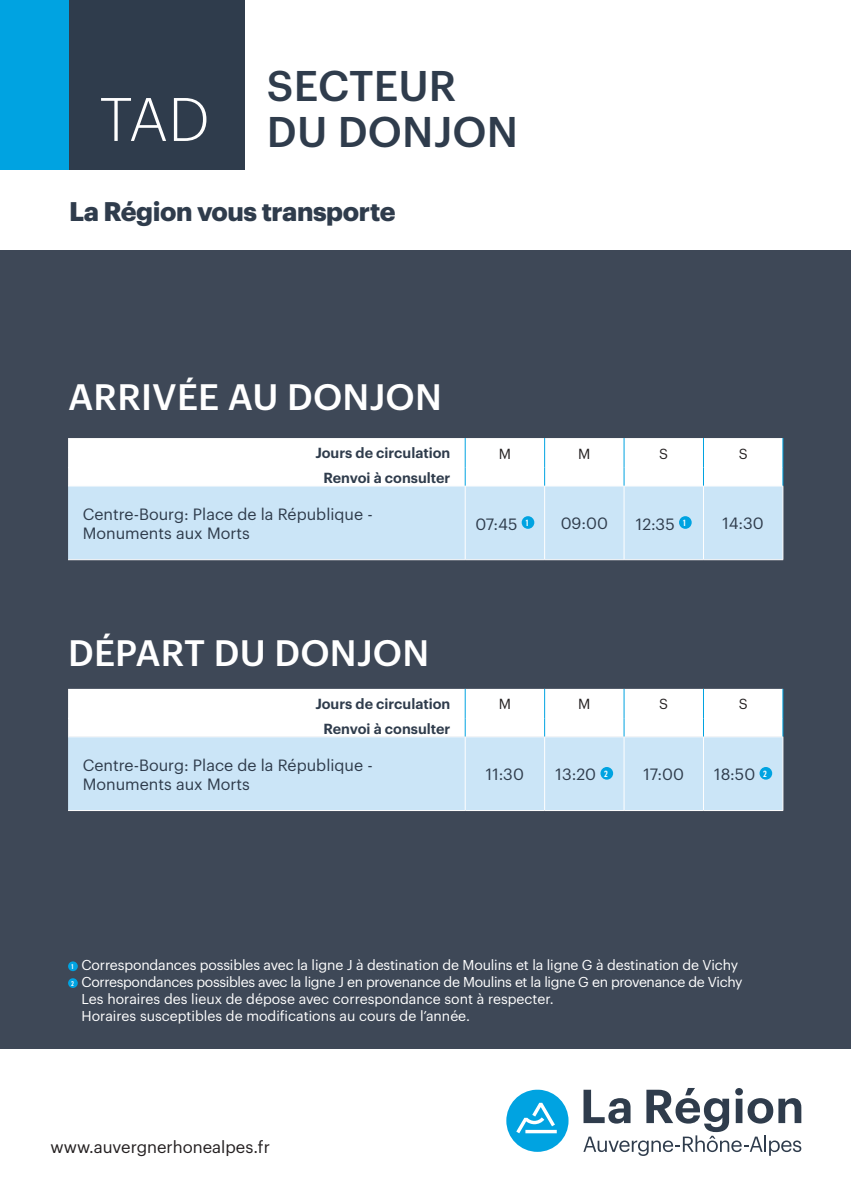
<style>
.page{position:relative;width:851px;height:1191px;background:#fff}
.page>*{position:absolute;margin:0;border:0;box-sizing:border-box;transform-origin:0 0}
.t1{font:300 60px "Graphik";color:#fff}
.ITINERAIRE{font:500 42px/46px "Graphik";letter-spacing:.005em;color:#2f3c4c}
.ARRIVEE_-_DEPART{font:500 36px "Graphik";letter-spacing:.005em;color:#fff}
.t2{font:700 26.4px "Graphik";letter-spacing:-.015em;color:#2f3c4c}
.t3{font:16.6px "Graphik";color:#231f20}
.GRILLE_2021_Arrets{font:16px/19.2px "Graphik";color:#2f3c4c}
.GRILLE_2021-horaire{font:16px "Graphik";letter-spacing:.005em;color:#2f3c4c}
.t4{font:600 14.4px "Graphik";color:#2f3c4c}
.Jours_circulation{font:14.4px "Graphik";color:#231f20}
.Rappels{font:14px/16.8px "Graphik";letter-spacing:-.01em;color:#fff}
.t5{font:600 8.8px "Graphik X Cond";color:#fff}
.t6{font:600 6.8px "Graphik X Cond";color:#fff}
</style>
<div class="page">
<div style="left:0;top:0;width:69px;height:170px;background:#00a3e1"></div>
<div style="left:69px;top:0;width:175px;height:170px;background:#2f3c4c"></div>
<div style="left:0;top:250px;width:850px;height:799px;background:#3e4857"></div>
<svg style="left:583px;top:1088px;width:218px;height:68px"></svg>
<svg style="left:506px;top:1089px;width:62px;height:62px"></svg>
<div style="left:68px;top:961px;width:10px;height:10px;background:#00a3e1;border-radius:50%"></div>
<div style="left:68px;top:978px;width:10px;height:10px;background:#00a3e1;border-radius:50%"></div>
<div style="left:68px;top:486px;width:714px;height:73px;background:#cbe5f7"></div>
<hr style="left:68px;top:559px;width:397px;height:1px;background:#fff">
<hr style="left:465px;top:559px;width:79px;height:1px;background:#fff">
<hr style="left:544px;top:559px;width:80px;height:1px;background:#fff">
<hr style="left:624px;top:559px;width:79px;height:1px;background:#fff">
<hr style="left:703px;top:559px;width:80px;height:1px;background:#fff">
<hr style="left:465px;top:486px;width:1px;height:73px;background:#fff">
<hr style="left:544px;top:486px;width:1px;height:73px;background:#fff">
<hr style="left:623px;top:486px;width:1px;height:73px;background:#fff">
<hr style="left:703px;top:486px;width:1px;height:73px;background:#fff">
<hr style="left:782px;top:486px;width:1px;height:73px;background:#fff">
<div style="left:68px;top:438px;width:715px;height:48px;background:#fff"></div>
<div style="left:521px;top:516px;width:13px;height:13px;background:#00a3e1;border-radius:50%"></div>
<div style="left:679px;top:516px;width:12px;height:13px;background:#00a3e1;border-radius:50%"></div>
<div style="left:68px;top:737px;width:714px;height:73px;background:#cbe5f7"></div>
<hr style="left:68px;top:810px;width:397px;height:1px;background:#fff">
<hr style="left:465px;top:810px;width:79px;height:1px;background:#fff">
<hr style="left:544px;top:810px;width:80px;height:1px;background:#fff">
<hr style="left:624px;top:810px;width:79px;height:1px;background:#fff">
<hr style="left:703px;top:810px;width:80px;height:1px;background:#fff">
<hr style="left:465px;top:737px;width:1px;height:73px;background:#fff">
<hr style="left:544px;top:737px;width:1px;height:73px;background:#fff">
<hr style="left:623px;top:737px;width:1px;height:73px;background:#fff">
<hr style="left:703px;top:737px;width:1px;height:73px;background:#fff">
<hr style="left:782px;top:737px;width:1px;height:73px;background:#fff">
<div style="left:68px;top:689px;width:715px;height:48px;background:#fff"></div>
<div style="left:600px;top:767px;width:13px;height:12px;background:#00a3e1;border-radius:50%"></div>
<div style="left:759px;top:767px;width:13px;height:12px;background:#00a3e1;border-radius:50%"></div>
<h1 class="t1" style="left:99px;top:75px;width:112px">TAD</h1>
<p class="ITINERAIRE" style="left:267px;top:59px;width:253px">SECTEUR<br>DU DONJON</p>
<h3 class="t2" style="left:69px;top:191px;width:328px">La Région vous transporte</h3>
<p class="ARRIVEE_-_DEPART" style="left:68px;top:369px;width:375px">ARRIVÉE AU DONJON</p>
<p class="t4" style="left:315px;top:442px;width:137px">Jours de circulation</p>
<p class="Jours_circulation" style="left:498px;top:442px;width:14px">M</p>
<p class="Jours_circulation" style="left:578px;top:442px;width:14px">M</p>
<p class="Jours_circulation" style="left:659px;top:442px;width:10px">S</p>
<p class="Jours_circulation" style="left:738px;top:442px;width:10px">S</p>
<p class="t4" style="left:323px;top:466px;width:128px">Renvoi à consulter</p>
<p class="GRILLE_2021_Arrets" style="left:83px;top:503px;width:291px">Centre-Bourg: Place de la République -<br>Monuments aux Morts</p>
<p class="GRILLE_2021-horaire" style="left:475px;top:512px;width:43px">07:45</p>
<p class="t5" style="left:526px;top:517px;width:4px">1</p>
<p class="GRILLE_2021-horaire" style="left:560px;top:511px;width:49px">09:00</p>
<p class="GRILLE_2021-horaire" style="left:635px;top:512px;width:40px">12:35</p>
<p class="t5" style="left:683px;top:517px;width:4px">1</p>
<p class="GRILLE_2021-horaire" style="left:722px;top:511px;width:43px">14:30</p>
<p class="ARRIVEE_-_DEPART" style="left:68px;top:626px;width:362px">DÉPART DU DONJON</p>
<p class="t4" style="left:315px;top:693px;width:137px">Jours de circulation</p>
<p class="Jours_circulation" style="left:498px;top:693px;width:14px">M</p>
<p class="Jours_circulation" style="left:578px;top:693px;width:14px">M</p>
<p class="Jours_circulation" style="left:659px;top:693px;width:10px">S</p>
<p class="Jours_circulation" style="left:738px;top:693px;width:10px">S</p>
<p class="t4" style="left:323px;top:717px;width:128px">Renvoi à consulter</p>
<p class="GRILLE_2021_Arrets" style="left:83px;top:754px;width:291px">Centre-Bourg: Place de la République -<br>Monuments aux Morts</p>
<p class="GRILLE_2021-horaire" style="left:486px;top:762px;width:40px">11:30</p>
<p class="GRILLE_2021-horaire" style="left:555px;top:762px;width:42px">13:20</p>
<p class="t5" style="left:604px;top:767px;width:5px">2</p>
<p class="GRILLE_2021-horaire" style="left:643px;top:762px;width:42px">17:00</p>
<p class="GRILLE_2021-horaire" style="left:714px;top:762px;width:43px">18:50</p>
<p class="t5" style="left:763px;top:767px;width:5px">2</p>
<p class="t6" style="left:71px;top:961px;width:3px">1</p>
<p class="Rappels" style="left:81px;top:955px;width:658px">Correspondances possibles avec la ligne J à destination de Moulins et la ligne G à destination de Vichy</p>
<p class="t6" style="left:71px;top:978px;width:4px">2</p>
<p class="Rappels" style="left:81px;top:972px;width:662px">Correspondances possibles avec la ligne J en provenance de Moulins et la ligne G en provenance de Vichy<br>Les horaires des lieux de dépose avec correspondance sont à respecter.<br>Horaires susceptibles de modifications au cours de l’année.</p>
<p class="t3" style="left:50px;top:1134px;width:221px">www.auvergnerhonealpes.fr</p>
</div>
